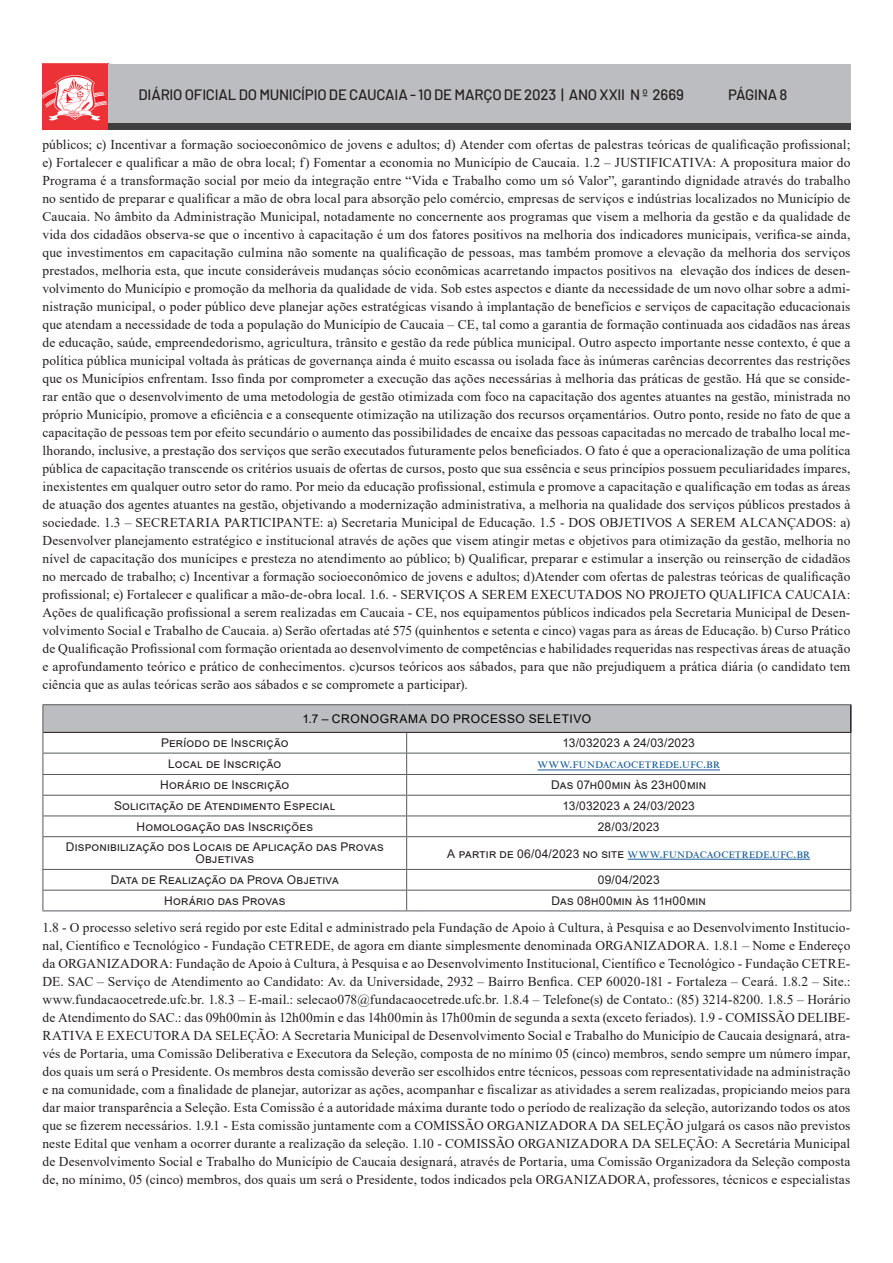
<style>
.page{position:relative;width:893px;height:1263px;background:#fff}
.page>*{position:absolute;margin:0;border:0;box-sizing:border-box;transform-origin:0 0}
.t1{font:500 15px "Barlow";letter-spacing:-.015em;color:#231f20}
.Estilo_de_parágrafo{font:13.5px/18px "Times New Roman";letter-spacing:.01em;color:#231f20;text-align:justify}
.tabela{font:13.5px "Times New Roman";letter-spacing:.08em;color:#175d9e}
.tabela-2{font:12px/12px "Arial";letter-spacing:.015em;color:#231f20;text-align:center}
.Tabelona{font:12px "Arial";letter-spacing:.05em;color:#000}
.s1{font-family:"Arial";font-size:12px;color:#231f20}
</style>
<div class="page">
<img style="left:43px;top:64px;width:65px;height:65px">
<div style="left:108px;top:64px;width:742px;height:65px;background:#bcbdc0"></div>
<div style="left:108px;top:123px;width:742px;height:6px;background:#3e3e3f"></div>
<div style="left:43px;top:705px;width:808px;height:27px;background:#bcbdc0"></div>
<hr style="left:850px;top:705px;width:2px;height:27px;background:#231f20">
<hr style="left:43px;top:704px;width:364px;height:1px;background:#57585a">
<hr style="left:407px;top:704px;width:445px;height:1px;background:#57585a">
<hr style="left:43px;top:753px;width:364px;height:1px;background:#57585a">
<hr style="left:407px;top:753px;width:444px;height:1px;background:#57585a">
<hr style="left:43px;top:774px;width:364px;height:1px;background:#57585a">
<hr style="left:407px;top:774px;width:444px;height:1px;background:#57585a">
<hr style="left:43px;top:795px;width:364px;height:1px;background:#57585a">
<hr style="left:407px;top:795px;width:444px;height:1px;background:#57585a">
<hr style="left:43px;top:815px;width:364px;height:1px;background:#57585a">
<svg style="left:43px;top:705px;width:1px;height:131px"></svg>
<hr style="left:407px;top:815px;width:444px;height:1px;background:#57585a">
<svg style="left:406px;top:733px;width:1px;height:103px"></svg>
<svg style="left:850px;top:733px;width:1px;height:103px"></svg>
<hr style="left:43px;top:836px;width:364px;height:1px;background:#57585a">
<hr style="left:43px;top:837px;width:1px;height:32px;background:#57585a">
<hr style="left:407px;top:836px;width:444px;height:1px;background:#57585a">
<hr style="left:406px;top:837px;width:1px;height:32px;background:#57585a">
<hr style="left:850px;top:837px;width:1px;height:32px;background:#57585a">
<hr style="left:43px;top:869px;width:364px;height:1px;background:#57585a">
<hr style="left:407px;top:869px;width:444px;height:1px;background:#57585a">
<hr style="left:43px;top:890px;width:364px;height:1px;background:#57585a">
<svg style="left:43px;top:870px;width:1px;height:40px"></svg>
<hr style="left:407px;top:890px;width:444px;height:1px;background:#57585a">
<svg style="left:406px;top:870px;width:1px;height:40px"></svg>
<svg style="left:850px;top:870px;width:1px;height:40px"></svg>
<hr style="left:43px;top:910px;width:364px;height:1px;background:#57585a">
<hr style="left:407px;top:910px;width:444px;height:1px;background:#57585a">
<hr style="left:43px;top:732px;width:364px;height:1px;background:#231f20">
<hr style="left:407px;top:732px;width:445px;height:1px;background:#231f20">
<hr style="left:537px;top:770px;width:183px;height:1px;background:#175d9e">
<hr style="left:628px;top:859px;width:182px;height:1px;background:#175d9e">
<p class="t1" style="left:138px;top:83px;width:547px">DIÁRIO OFICIAL DO MUNICÍPIO DE CAUCAIA - 10 DE MARÇO DE 2023 | ANO XXII N º 2669</p>
<p class="t1" style="left:728px;top:83px;width:61px">PÁGINA 8</p>
<p class="Estilo_de_parágrafo" style="left:43px;top:135px;width:809px">públicos; c) Incentivar a formação socioeconômico de jovens e adultos; d) Atender com ofertas de palestras teóricas de qualificação profissional; e) Fortalecer e qualificar a mão de obra local; f) Fomentar a economia no Município de Caucaia. 1.2 – JUSTIFICATIVA: A propositura maior do Programa é a transformação social por meio da integração entre “Vida e Trabalho como um só Valor”, garantindo dignidade através do trabalho no sentido de preparar e qualificar a mão de obra local para absorção pelo comércio, empresas de serviços e indústrias localizados no Município de Caucaia. No âmbito da Administração Municipal, notadamente no concernente aos programas que visem a melhoria da gestão e da qualidade de vida dos cidadãos observa-se que o incentivo à capacitação é um dos fatores positivos na melhoria dos indicadores municipais, verifica-se ainda, que investimentos em capacitação culmina não somente na qualificação de pessoas, mas também promove a elevação da melhoria dos serviços prestados, melhoria esta, que incute consideráveis mudanças sócio econômicas acarretando impactos positivos na elevação dos índices de desen&shy;volvimento do Município e promoção da melhoria da qualidade de vida. Sob estes aspectos e diante da necessidade de um novo olhar sobre a admi&shy;nistração municipal, o poder público deve planejar ações estratégicas visando à implantação de benefícios e serviços de capacitação educacionais que atendam a necessidade de toda a população do Município de Caucaia – CE, tal como a garantia de formação continuada aos cidadãos nas áreas de educação, saúde, empreendedorismo, agricultura, trânsito e gestão da rede pública municipal. Outro aspecto importante nesse contexto, é que a política pública municipal voltada às práticas de governança ainda é muito escassa ou isolada face às inúmeras carências decorrentes das restrições que os Municípios enfrentam. Isso finda por comprometer a execução das ações necessárias à melhoria das práticas de gestão. Há que se conside&shy;rar então que o desenvolvimento de uma metodologia de gestão otimizada com foco na capacitação dos agentes atuantes na gestão, ministrada no próprio Município, promove a eficiência e a consequente otimização na utilização dos recursos orçamentários. Outro ponto, reside no fato de que a capacitação de pessoas tem por efeito secundário o aumento das possibilidades de encaixe das pessoas capacitadas no mercado de trabalho local me&shy;lhorando, inclusive, a prestação dos serviços que serão executados futuramente pelos beneficiados. O fato é que a operacionalização de uma política pública de capacitação transcende os critérios usuais de ofertas de cursos, posto que sua essência e seus princípios possuem peculiaridades ímpares, inexistentes em qualquer outro setor do ramo. Por meio da educação profissional, estimula e promove a capacitação e qualificação em todas as áreas de atuação dos agentes atuantes na gestão, objetivando a modernização administrativa, a melhoria na qualidade dos serviços públicos prestados à sociedade. 1.3 – SECRETARIA PARTICIPANTE: a) Secretaria Municipal de Educação. 1.5 - DOS OBJETIVOS A SEREM ALCANÇADOS: a)<br>Desenvolver planejamento estratégico e institucional através de ações que visem atingir metas e objetivos para otimização da gestão, melhoria no nível de capacitação dos munícipes e presteza no atendimento ao público; b) Qualificar, preparar e estimular a inserção ou reinserção de cidadãos no mercado de trabalho; c) Incentivar a formação socioeconômico de jovens e adultos; d)Atender com ofertas de palestras teóricas de qualificação profissional; e) Fortalecer e qualificar a mão-de-obra local. 1.6. - SERVIÇOS A SEREM EXECUTADOS NO PROJETO QUALIFICA CAUCAIA:<br>Ações de qualificação profissional a serem realizadas em Caucaia - CE, nos equipamentos públicos indicados pela Secretaria Municipal de Desen&shy;volvimento Social e Trabalho de Caucaia. a) Serão ofertadas até 575 (quinhentos e setenta e cinco) vagas para as áreas de Educação. b) Curso Prático de Qualificação Profissional com formação orientada ao desenvolvimento de competências e habilidades requeridas nas respectivas áreas de atuação e aprofundamento teórico e prático de conhecimentos. c)cursos teóricos aos sábados, para que não prejudiquem a prática diária (o candidato tem ciência que as aulas teóricas serão aos sábados e se compromete a participar).</p>
<p class="Tabelona" style="left:302px;top:710px;width:290px">1.7 – CRONOGRAMA DO PROCESSO SELETIVO</p>
<p class="tabela-2" style="left:161px;top:737px;width:129px">Período de Inscrição</p>
<p class="tabela-2" style="left:562px;top:737px;width:134px">13/032023 a 24/03/2023</p>
<p class="tabela-2" style="left:168px;top:758px;width:115px">Local de Inscrição</p>
<p class="tabela" style="left:537px;top:754px;width:182px">www.fundacaocetrede.ufc.br</p>
<p class="tabela-2" style="left:160px;top:779px;width:130px">Horário de Inscrição</p>
<p class="tabela-2" style="left:551px;top:779px;width:157px">Das 07h00min às 23h00min</p>
<p class="tabela-2" style="left:114px;top:800px;width:223px">Solicitação de Atendimento Especial</p>
<p class="tabela-2" style="left:562px;top:800px;width:134px">13/032023 a 24/03/2023</p>
<p class="tabela-2" style="left:137px;top:820px;width:178px">Homologação das Inscrições</p>
<p class="tabela-2" style="left:598px;top:820px;width:63px">28/03/2023</p>
<p class="tabela-2" style="left:66px;top:841px;width:319px">Disponibilização dos Locais de Aplicação das Provas<br>Objetivas</p>
<p class="tabela" style="left:447px;top:844px;width:362px"><span class="s1">A partir de 06/04/2023 no site</span> www.fundacaocetrede.ufc.br</p>
<p class="tabela-2" style="left:111px;top:874px;width:229px">Data de Realização da Prova Objetiva</p>
<p class="tabela-2" style="left:598px;top:874px;width:64px">09/04/2023</p>
<p class="tabela-2" style="left:164px;top:895px;width:123px">Horár io das Provas</p>
<p class="tabela-2" style="left:551px;top:895px;width:156px">Das 08h00min às 11h00min</p>
<p class="Estilo_de_parágrafo" style="left:43px;top:918px;width:809px">1.8 - O processo seletivo será regido por este Edital e administrado pela Fundação de Apoio à Cultura, à Pesquisa e ao Desenvolvimento Institucio&shy;nal, Científico e Tecnológico - Fundação CETREDE, de agora em diante simplesmente denominada ORGANIZADORA. 1.8.1 – Nome e Endereço da ORGANIZADORA: Fundação de Apoio à Cultura, à Pesquisa e ao Desenvolvimento Institucional, Científico e Tecnológico - Fundação CETRE-DE. SAC – Serviço de Atendimento ao Candidato: Av. da Universidade, 2932 – Bairro Benfica. CEP 60020-181 - Fortaleza – Ceará. 1.8.2 – Site.: www.fundacaocetrede.ufc.br. 1.8.3 – E-mail.: selecao078@fundacaocetrede.ufc.br. 1.8.4 – Telefone(s) de Contato.: (85) 3214-8200. 1.8.5 – Horário de Atendimento do SAC.: das 09h00min às 12h00min e das 14h00min às 17h00min de segunda a sexta (exceto feriados). 1.9 - COMISSÃO DELIBE-RATIVA E EXECUTORA DA SELEÇÃO: A Secretaria Municipal de Desenvolvimento Social e Trabalho do Município de Caucaia designará, atra&shy;vés de Portaria, uma Comissão Deliberativa e Executora da Seleção, composta de no mínimo 05 (cinco) membros, sendo sempre um número ímpar, dos quais um será o Presidente. Os membros desta comissão deverão ser escolhidos entre técnicos, pessoas com representatividade na administração e na comunidade, com a finalidade de planejar, autorizar as ações, acompanhar e fiscalizar as atividades a serem realizadas, propiciando meios para dar maior transparência a Seleção. Esta Comissão é a autoridade máxima durante todo o período de realização da seleção, autorizando todos os atos que se fizerem necessários. 1.9.1 - Esta comissão juntamente com a COMISSÃO ORGANIZADORA DA SELEÇÃO julgará os casos não previstos neste Edital que venham a ocorrer durante a realização da seleção. 1.10 - COMISSÃO ORGANIZADORA DA SELEÇÃO: A Secretária Municipal de Desenvolvimento Social e Trabalho do Município de Caucaia designará, através de Portaria, uma Comissão Organizadora da Seleção composta de, no mínimo, 05 (cinco) membros, dos quais um será o Presidente, todos indicados pela ORGANIZADORA, professores, técnicos e especialistas</p>
</div>
